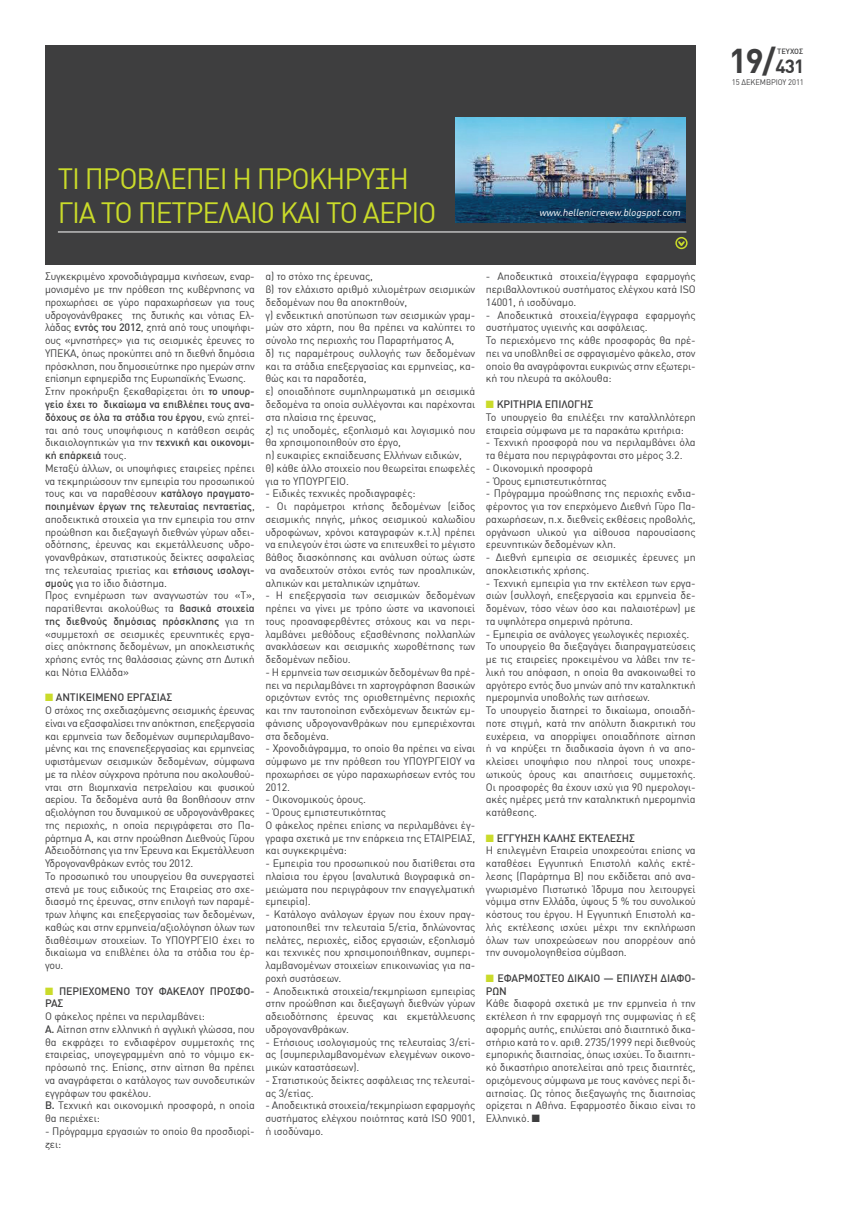
<style>
.page{position:relative;width:851px;height:1205px;background:#fff}
.page>*{position:absolute;margin:0;border:0;box-sizing:border-box;transform-origin:0 0}
.t1{font:700 33.75px "DIN Greek";color:#3e3e3f}
.t2{font:28.75px/34.5px "DIN Greek";letter-spacing:-.04em;color:#cadb2a}
.t3{font:10.62px/12.8px "DIN Greek";letter-spacing:-.01em;color:#3e3e3f}
.t4{font:500 10.62px/12.8px "DIN Greek";letter-spacing:-.01em;color:#3e3e3f}
.t5{font:italic 10px "DIN Greek";color:#fff}
.t6{font:8px "DIN Greek";letter-spacing:-.01em;color:#3e3e3f;scale:.95 1}
.t7{font:500 7.5px "DIN Greek";color:#3e3e3f}
.s1{font-weight:500}
.s2{color:#cadb2a}
.s3{font-size:18.75px}
</style>
<div class="page">
<div style="left:45px;top:45px;width:650px;height:220px;background:#3e3e3f"></div>
<svg style="left:678px;top:241px;width:8px;height:7px"></svg>
<div style="left:675px;top:237px;width:12px;height:12px;border:2px solid #cadb2a;border-radius:50%"></div>
<hr style="left:58px;top:232px;width:628px;height:1px;background:#fff">
<img style="left:455px;top:118px;width:230px;height:104px">
<h2 class="t2" style="left:58px;top:161px;width:380px">ΤΙ ΠΡΟΒΛΕΠΕΙ Η ΠΡΟΚΗΡΥΞΗ<br>ΓΙΑ ΤΟ ΠΕΤΡΕΛΑΙΟ ΚΑΙ ΤΟ ΑΕΡΙΟ</h2>
<p class="t5" style="left:539px;top:207px;width:144px">www.hellenicrevew.blogspot.com</p>
<p class="t3" style="left:45px;top:270px;width:211px">Συγκεκριμένο χρονοδιάγραμμα κινήσεων, εναρ&shy;μονισμένο με την πρόθεση της κυβέρνησης να προχωρήσει σε γύρο παραχωρήσεων για τους υδρογονάνθρακες της δυτικής και νότιας Ελ&shy;λάδας <span class="s1">εντός του 2012</span>, ζητά από τους υποψήφι&shy;ους «μνηστήρες» για τις σεισμικές έρευνες το ΥΠΕΚΑ, όπως προκύπτει από τη διεθνή δημόσια πρόσκληση, που δημοσιεύτηκε προ ημερών στην επίσημη εφημερίδα της Ευρωπαϊκής Ένωσης.<br>Στην προκήρυξη ξεκαθαρίζεται ότι <span class="s1">το υπουρ&shy;γείο έχει το δικαίωμα να επιβλέπει τους ανα&shy;δόχους σε όλα τα στάδια του έργου</span>, ενώ ζητεί&shy;ται από τους υποψήφιους η κατάθεση σειράς δικαιολογητικών για την <span class="s1">τεχνική και οικονομι&shy;κή επάρκειά</span> τους.<br>Μεταξύ άλλων, οι υποψήφιες εταιρείες πρέπει να τεκμηριώσουν την εμπειρία του προσωπικού τους και να παραθέσουν <span class="s1">κατάλογο πραγματο&shy;ποιημένων έργων της τελευταίας πενταετίας</span>, αποδεικτικά στοιχεία για την εμπειρία του στην προώθηση και διεξαγωγή διεθνών γύρων αδει&shy;οδότησης, έρευνας και εκμετάλλευσης υδρο&shy;γονανθράκων, στατιστικούς δείκτες ασφαλείας της τελευταίας τριετίας και <span class="s1">ετήσιους ισολογι&shy;σμούς</span> για το ίδιο διάστημα.<br>Προς ενημέρωση των αναγνωστών του «Τ», παρατίθενται ακολούθως τα <span class="s1">βασικά στοιχεία της διεθνούς δημόσιας πρόσκλησης</span> για τη «συμμετοχή σε σεισμικές ερευνητικές εργα&shy;σίες απόκτησης δεδομένων, μη αποκλειστικής χρήσης εντός της θαλάσσιας ζώνης στη Δυτική και Νότια Ελλάδα»</p>
<p class="t3" style="left:45px;top:691px;width:211px"><span class="s2">■</span> <span class="s1">ΑΝΤΙΚΕΙΜΕΝΟ ΕΡΓΑΣΙΑΣ<br></span>Ο στόχος της σχεδιαζόμενης σεισμικής έρευνας είναι να εξασφαλίσει την απόκτηση, επεξεργασία και ερμηνεία των δεδομένων συμπεριλαμβανο&shy;μένης και της επανεπεξεργασίας και ερμηνείας υφιστάμενων σεισμικών δεδομένων, σύμφωνα με τα πλέον σύγχρονα πρότυπα που ακολουθού&shy;νται στη βιομηχανία πετρελαίου και φυσικού αερίου. Τα δεδομένα αυτά θα βοηθήσουν στην αξιολόγηση του δυναμικού σε υδρογονάνθρακες της περιοχής, η οποία περιγράφεται στο Πα&shy;ράρτημα Α, και στην προώθηση Διεθνούς Γύρου Αδειοδότησης για την Έρευνα και Εκμετάλλευση Υδρογονανθράκων εντός του 2012.<br>Το προσωπικό του υπουργείου θα συνεργαστεί στενά με τους ειδικούς της Εταιρείας στο σχε&shy;διασμό της έρευνας, στην επιλογή των παραμέ&shy;τρων λήψης και επεξεργασίας των δεδομένων, καθώς και στην ερμηνεία/αξιολόγηση όλων των διαθέσιμων στοιχείων. Το ΥΠΟΥΡΓΕΙΟ έχει το δικαίωμα να επιβλέπει όλα τα στάδια του έρ&shy;γου.</p>
<p class="t4" style="left:45px;top:984px;width:211px"><span class="s2">■</span> ΠΕΡΙΕΧΟΜΕΝΟ ΤΟΥ ΦΑΚΕΛΟΥ ΠΡΟΣΦΟ-<br>ΡΑΣ</p>
<p class="t3" style="left:45px;top:1010px;width:211px">Ο φάκελος πρέπει να περιλαμβάνει:<br><span class="s1">A.</span> Αίτηση στην ελληνική ή αγγλική γλώσσα, που θα εκφράζει το ενδιαφέρον συμμετοχής της εταιρείας, υπογεγραμμένη από το νόμιμο εκ&shy;πρόσωπό της. Επίσης, στην αίτηση θα πρέπει να αναγράφεται ο κατάλογος των συνοδευτικών εγγράφων του φακέλου.<br><span class="s1">B.</span> Τεχνική και οικονομική προσφορά, η οποία θα περιέχει:</p>
<p class="t3" style="left:45px;top:1125px;width:211px">- Πρόγραμμα εργασιών το οποίο θα προσδιορί&shy;ζει:</p>
<p class="t3" style="left:265px;top:270px;width:211px">α) το στόχο της έρευνας,<br>β) τον ελάχιστο αριθμό χιλιομέτρων σεισμικών δεδομένων που θα αποκτηθούν,<br>γ) ενδεικτική αποτύπωση των σεισμικών γραμ&shy;μών στο χάρτη, που θα πρέπει να καλύπτει το σύνολο της περιοχής του Παραρτήματος Α,<br>δ) τις παραμέτρους συλλογής των δεδομένων και τα στάδια επεξεργασίας και ερμηνείας, κα&shy;θώς και τα παραδοτέα,<br>ε) οποιαδήποτε συμπληρωματικά μη σεισμικά δεδομένα τα οποία συλλέγονται και παρέχονται στα πλαίσια της έρευνας,<br>ζ) τις υποδομές, εξοπλισμό και λογισμικό που θα χρησιμοποιηθούν στο έργο,<br>η) ευκαιρίες εκπαίδευσης Ελλήνων ειδικών,<br>θ) κάθε άλλο στοιχείο που θεωρείται επωφελές για το ΥΠΟΥΡΓΕΙΟ.</p>
<p class="t3" style="left:265px;top:487px;width:152px">- Ειδικές τεχνικές προδιαγραφές:</p>
<p class="t3" style="left:265px;top:500px;width:211px;text-align:justify">- Οι παράμετροι κτήσης δεδομένων (είδος σεισμικής πηγής, μήκος σεισμικού καλωδίου υδροφώνων, χρόνοι καταγραφών κ.τ.λ) πρέπει να επιλεγούν έτσι ώστε να επιτευχθεί το μέγιστο βάθος διασκόπησης και ανάλυση ούτως ώστε να αναδειχτούν στόχοι εντός των προαλπικών, αλπικών και μεταλπικών ιζημάτων.</p>
<p class="t3" style="left:265px;top:589px;width:211px;text-align:justify">- Η επεξεργασία των σεισμικών δεδομένων πρέπει να γίνει με τρόπο ώστε να ικανοποιεί τους προαναφερθέντες στόχους και να περι&shy;λαμβάνει μεθόδους εξασθένησης πολλαπλών ανακλάσεων και σεισμικής χωροθέτησης των δεδομένων πεδίου.</p>
<p class="t3" style="left:265px;top:666px;width:211px;text-align:justify">- Η ερμηνεία των σεισμικών δεδομένων θα πρέ&shy;πει να περιλαμβάνει τη χαρτογράφηση βασικών οριζόντων εντός της οριοθετημένης περιοχής και την ταυτοποίηση ενδεχόμενων δεικτών εμ&shy;φάνισης υδρογονανθράκων που εμπεριέχονται στα δεδομένα.</p>
<p class="t3" style="left:265px;top:742px;width:211px;text-align:justify">- Χρονοδιάγραμμα, το οποίο θα πρέπει να είναι σύμφωνο με την πρόθεση του ΥΠΟΥΡΓΕΙΟΥ να προχωρήσει σε γύρο παραχωρήσεων εντός του 2012.</p>
<p class="t3" style="left:265px;top:793px;width:102px">- Οικονομικούς όρους.</p>
<p class="t3" style="left:265px;top:806px;width:211px">- Όρους εμπιστευτικότητας<br>Ο φάκελος πρέπει επίσης να περιλαμβάνει έγ&shy;γραφα σχετικά με την επάρκεια της ΕΤΑΙΡΕΙΑΣ, και συγκεκριμένα:</p>
<p class="t3" style="left:265px;top:857px;width:211px;text-align:justify">- Εμπειρία του προσωπικού που διατίθεται στα πλαίσια του έργου (αναλυτικά βιογραφικά ση&shy;μειώματα που περιγράφουν την επαγγελματική εμπειρία).</p>
<p class="t3" style="left:265px;top:908px;width:211px;text-align:justify">- Κατάλογο ανάλογων έργων που έχουν πραγ&shy;ματοποιηθεί την τελευταία 5/ετία, δηλώνοντας πελάτες, περιοχές, είδος εργασιών, εξοπλισμό και τεχνικές που χρησιμοποιήθηκαν, συμπερι&shy;λαμβανομένων στοιχείων επικοινωνίας για πα&shy;ροχή συστάσεων.</p>
<p class="t3" style="left:265px;top:984px;width:211px;text-align:justify">- Αποδεικτικά στοιχεία/τεκμηρίωση εμπειρίας στην προώθηση και διεξαγωγή διεθνών γύρων αδειοδότησης έρευνας και εκμετάλλευσης υδρογονανθράκων.</p>
<p class="t3" style="left:265px;top:1035px;width:211px;text-align:justify">- Ετήσιους ισολογισμούς της τελευταίας 3/ετί&shy;ας (συμπεριλαμβανομένων ελεγμένων οικονο&shy;μικών καταστάσεων).</p>
<p class="t3" style="left:265px;top:1074px;width:211px">- Στατιστικούς δείκτες ασφάλειας της τελευταί&shy;ας 3/ετίας.</p>
<p class="t3" style="left:265px;top:1099px;width:211px;text-align:justify">- Αποδεικτικά στοιχεία/τεκμηρίωση εφαρμογής συστήματος ελέγχου ποιότητας κατά ISO 9001, ή ισοδύναμο.</p>
<p class="t3" style="left:486px;top:270px;width:211px;text-align:justify">- Αποδεικτικά στοιχεία/έγγραφα εφαρμογής περιβαλλοντικού συστήματος ελέγχου κατά ISO 14001, ή ισοδύναμο.</p>
<p class="t3" style="left:486px;top:309px;width:211px">- Αποδεικτικά στοιχεία/έγγραφα εφαρμογής συστήματος υγιεινής και ασφάλειας.<br>Το περιεχόμενο της κάθε προσφοράς θα πρέ&shy;πει να υποβληθεί σε σφραγισμένο φάκελο, στον οποίο θα αναγράφονται ευκρινώς στην εξωτερι&shy;κή του πλευρά τα ακόλουθα:</p>
<p class="t3" style="left:486px;top:398px;width:211px"><span class="s2">■</span> <span class="s1">ΚΡΙΤΗΡΙΑ ΕΠΙΛΟΓΗΣ<br></span>Το υπουργείο θα επιλέξει την καταλληλότερη εταιρεία σύμφωνα με τα παρακάτω κριτήρια:</p>
<p class="t3" style="left:486px;top:436px;width:211px">- Τεχνική προσφορά που να περιλαμβάνει όλα τα θέματα που περιγράφονται στο μέρος 3.2.</p>
<p class="t3" style="left:486px;top:462px;width:108px">- Οικονομική προσφορά</p>
<p class="t3" style="left:486px;top:474px;width:122px">- Όρους εμπιστευτικότητας</p>
<p class="t3" style="left:486px;top:487px;width:211px;text-align:justify">- Πρόγραμμα προώθησης της περιοχής ενδια&shy;φέροντος για τον επερχόμενο Διεθνή Γύρο Πα&shy;ραχωρήσεων, π.χ. διεθνείς εκθέσεις προβολής, οργάνωση υλικού για αίθουσα παρουσίασης ερευνητικών δεδομένων κλπ.</p>
<p class="t3" style="left:486px;top:551px;width:211px">- Διεθνή εμπειρία σε σεισμικές έρευνες μη αποκλειστικής χρήσης.</p>
<p class="t3" style="left:486px;top:576px;width:211px;text-align:justify">- Τεχνική εμπειρία για την εκτέλεση των εργα&shy;σιών (συλλογή, επεξεργασία και ερμηνεία δε&shy;δομένων, τόσο νέων όσο και παλαιοτέρων) με τα υψηλότερα σημερινά πρότυπα.</p>
<p class="t3" style="left:486px;top:627px;width:211px">- Εμπειρία σε ανάλογες γεωλογικές περιοχές.<br>Το υπουργείο θα διεξαγάγει διαπραγματεύσεις με τις εταιρείες προκειμένου να λάβει την τε&shy;λική του απόφαση, η οποία θα ανακοινωθεί το αργότερο εντός δυο μηνών από την καταληκτική ημερομηνία υποβολής των αιτήσεων.<br>Το υπουργείο διατηρεί το δικαίωμα, οποιαδή&shy;ποτε στιγμή, κατά την απόλυτη διακριτική του ευχέρεια, να απορρίψει οποιαδήποτε αίτηση ή να κηρύξει τη διαδικασία άγονη ή να απο&shy;κλείσει υποψήφιο που πληροί τους υποχρε&shy;ωτικούς όρους και απαιτήσεις συμμετοχής.<br>Οι προσφορές θα έχουν ισχύ για 90 ημερολογι&shy;ακές ημέρες μετά την καταληκτική ημερομηνία κατάθεσης.</p>
<p class="t3" style="left:486px;top:831px;width:211px"><span class="s2">■</span> <span class="s1">ΕΓΓΥΗΣΗ ΚΑΛΗΣ ΕΚΤΕΛΕΣΗΣ<br></span>Η επιλεγμένη Εταιρεία υποχρεούται επίσης να καταθέσει Εγγυητική Επιστολή καλής εκτέ&shy;λεσης (Παράρτημα Β) που εκδίδεται από ανα&shy;γνωρισμένο Πιστωτικό Ίδρυμα που λειτουργεί νόμιμα στην Ελλάδα, ύψους 5 % του συνολικού κόστους του έργου. Η Εγγυητική Επιστολή κα&shy;λής εκτέλεσης ισχύει μέχρι την εκπλήρωση όλων των υποχρεώσεων που απορρέουν από την συνομολογηθείσα σύμβαση.</p>
<p class="t4" style="left:486px;top:971px;width:211px"><span class="s2">■</span> ΕΦΑΡΜΟΣΤΕΟ ΔΙΚΑΙΟ — ΕΠΙΛΥΣΗ ΔΙΑΦΟ-<br>ΡΩΝ</p>
<p class="t3" style="left:486px;top:997px;width:211px;text-align:justify">Κάθε διαφορά σχετικά με την ερμηνεία ή την εκτέλεση ή την εφαρμογή της συμφωνίας ή εξ αφορμής αυτής, επιλύεται από διαιτητικό δικα&shy;στήριο κατά το ν. αριθ. 2735/1999 περί διεθνούς εμπορικής διαιτησίας, όπως ισχύει. Το διαιτητι&shy;κό δικαστήριο αποτελείται από τρεις διαιτητές, οριζόμενους σύμφωνα με τους κανόνες περί δι&shy;αιτησίας. Ως τόπος διεξαγωγής της διαιτησίας ορίζεται η Αθήνα. Εφαρμοστέο δίκαιο είναι το Ελληνικό. ■</p>
<h1 class="t1" style="left:728px;top:41px;width:77px">19/<span class="s3">431</span></h1>
<p class="t7" style="left:777px;top:47px;width:27px">ΤΕΥΧΟΣ</p>
<p class="t6" style="left:731px;top:78px;width:77px">15 ΔΕΚΕΜΒΡΙΟΥ 2011</p>
</div>
